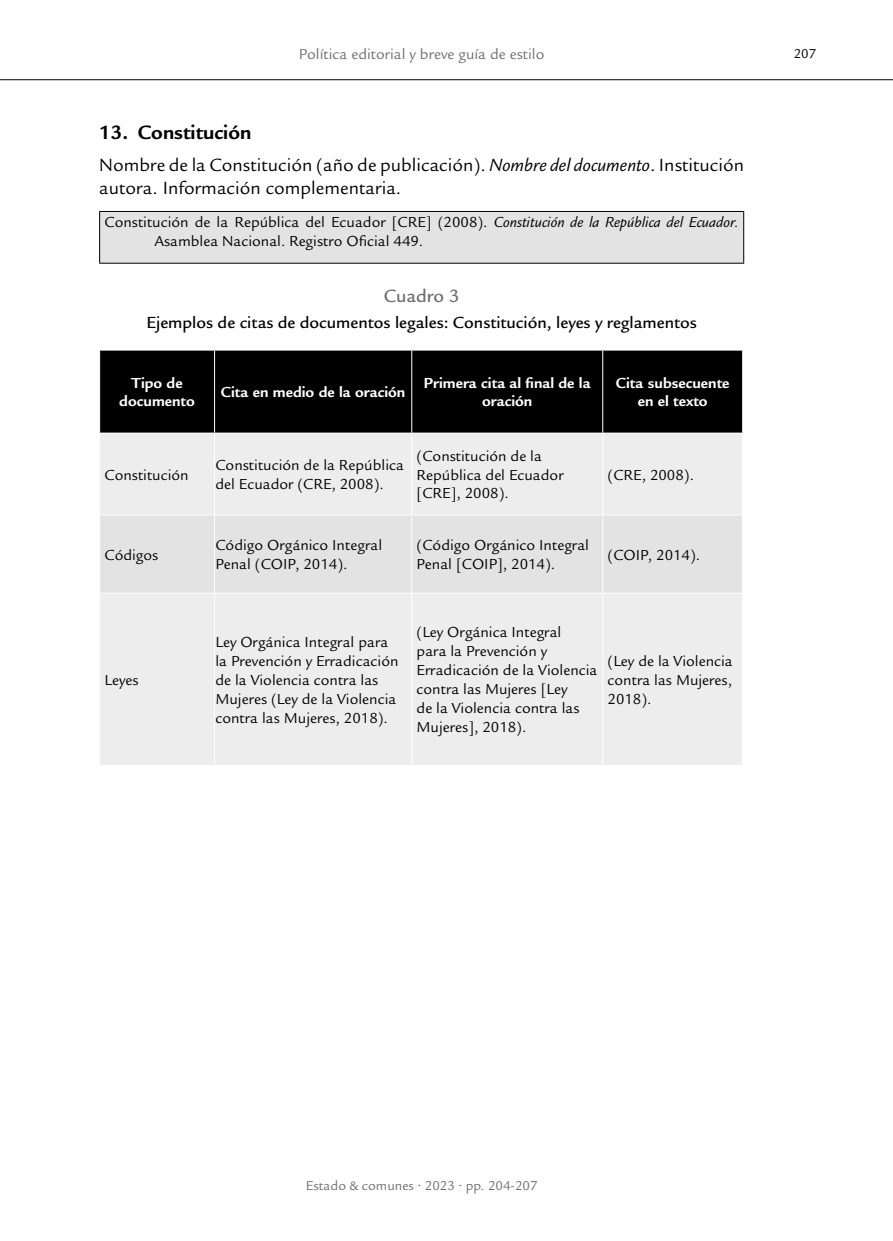
<style>
.page{position:relative;width:893px;height:1241px;background:#fff}
.page>*{position:absolute;margin:0;border:0;box-sizing:border-box;transform-origin:0 0}
.t1{font:700 21px "Legacy Sans Std";color:#000}
.t2{font:19.25px/22.8px "Legacy Sans Std";color:#000}
.t3{font:500 19.25px "Legacy Sans Std";color:#706f6f}
.t4{font:500 17.5px "Legacy Sans Std";color:#000}
.t5{font:15.75px/18.9px "Legacy Sans Std";color:#000}
.t6{font:700 15.75px/18.9px "Legacy Sans Std";color:#fff;text-align:center}
.t7{font:15.75px "Legacy Sans Std";color:#706f6f}
.t8{font:14px "Legacy Sans Std";color:#706f6f}
.t9{font:14px "Legacy Sans Std";color:#000}
.s1{font-style:italic}
</style>
<div class="page">
<hr style="left:0;top:79px;width:893px;height:1px;background:#000">
<div style="left:100px;top:211px;width:644px;height:52px;background:#e3e3e3"></div>
<hr style="left:99px;top:211px;width:645px;height:1px;background:#000">
<hr style="left:99px;top:212px;width:1px;height:51px;background:#000">
<hr style="left:743px;top:212px;width:1px;height:51px;background:#000">
<hr style="left:99px;top:263px;width:645px;height:1px;background:#000">
<div style="left:100px;top:350px;width:642px;height:82px;background:#000"></div>
<div style="left:100px;top:434px;width:642px;height:330px;background:#ededed"></div>
<div style="left:100px;top:515px;width:642px;height:77px;background:#e3e3e3"></div>
<hr style="left:214px;top:350px;width:1px;height:82px;background:#fff">
<hr style="left:411px;top:350px;width:1px;height:82px;background:#fff">
<hr style="left:602px;top:350px;width:1px;height:82px;background:#fff">
<hr style="left:214px;top:433px;width:1px;height:81px;background:#fff">
<hr style="left:411px;top:433px;width:1px;height:81px;background:#fff">
<hr style="left:602px;top:433px;width:1px;height:81px;background:#fff">
<hr style="left:99px;top:514px;width:116px;height:1px;background:#fff">
<hr style="left:215px;top:514px;width:197px;height:1px;background:#fff">
<hr style="left:214px;top:515px;width:1px;height:77px;background:#fff">
<hr style="left:412px;top:514px;width:191px;height:1px;background:#fff">
<hr style="left:411px;top:515px;width:1px;height:77px;background:#fff">
<hr style="left:603px;top:514px;width:140px;height:1px;background:#fff">
<hr style="left:602px;top:515px;width:1px;height:77px;background:#fff">
<hr style="left:99px;top:592px;width:116px;height:1px;background:#fff">
<hr style="left:215px;top:592px;width:197px;height:1px;background:#fff">
<hr style="left:214px;top:593px;width:1px;height:171px;background:#fff">
<hr style="left:412px;top:592px;width:191px;height:1px;background:#fff">
<hr style="left:411px;top:593px;width:1px;height:171px;background:#fff">
<hr style="left:603px;top:592px;width:140px;height:1px;background:#fff">
<hr style="left:602px;top:593px;width:1px;height:171px;background:#fff">
<p class="t7" style="left:299px;top:45px;width:247px">Política editorial y breve guía de estilo</p>
<h1 class="t1" style="left:99px;top:120px;width:154px">13. Constitución</h1>
<p class="t2" style="left:99px;top:154px;width:646px">Nombre de la Constitución (año de publicación). <span class="s1">Nombre del documento</span>. Institución autora. Información complementaria.</p>
<p class="t5" style="left:154px;top:213px;width:586px;text-indent:-50px">Constitución de la República del Ecuador [CRE] (2008). <span class="s1">Constitución de la República del Ecuador.<br></span>Asamblea Nacional. Registro Oficial 449.</p>
<p class="t3" style="left:384px;top:285px;width:77px">Cuadro 3</p>
<p class="t4" style="left:146px;top:312px;width:552px">Ejemplos de citas de documentos legales: Constitución, leyes y reglamentos</p>
<p class="t6" style="left:119px;top:373px;width:77px">Tipo de documento</p>
<p class="t6" style="left:221px;top:382px;width:186px">Cita en medio de la oración</p>
<p class="t6" style="left:424px;top:373px;width:168px">Primera cita al final de la oración</p>
<p class="t6" style="left:616px;top:373px;width:115px">Cita subsecuente en el texto</p>
<p class="t5" style="left:104px;top:465px;width:86px">Constitución</p>
<p class="t5" style="left:215px;top:455px;width:190px">Constitución de la República del Ecuador (CRE, 2008).</p>
<p class="t5" style="left:417px;top:446px;width:148px">(Constitución de la<br>República del Ecuador [CRE], 2008).</p>
<p class="t5" style="left:608px;top:465px;width:88px">(CRE, 2008).</p>
<p class="t5" style="left:104px;top:545px;width:55px">Códigos</p>
<p class="t5" style="left:215px;top:535px;width:168px">Código Orgánico Integral<br>Penal (COIP, 2014).</p>
<p class="t5" style="left:417px;top:535px;width:174px">(Código Orgánico Integral<br>Penal [COIP], 2014).</p>
<p class="t5" style="left:608px;top:545px;width:94px">(COIP, 2014).</p>
<p class="t5" style="left:104px;top:670px;width:36px">Leyes</p>
<p class="t5" style="left:215px;top:632px;width:185px">Ley Orgánica Integral para la Prevención y Erradicación de la Violencia contra las<br>Mujeres (Ley de la Violencia contra las Mujeres, 2018).</p>
<p class="t5" style="left:417px;top:623px;width:182px">(Ley Orgánica Integral<br>para la Prevención y<br>Erradicación de la Violencia contra las Mujeres [Ley<br>de la Violencia contra las<br>Mujeres], 2018).</p>
<p class="t5" style="left:608px;top:651px;width:127px;text-align:justify">(Ley de la Violencia contra las Mujeres, 2018).</p>
<p class="t9" style="left:794px;top:46px;width:24px">207</p>
<p class="t8" style="left:306px;top:1177px;width:233px">Estado &amp; comunes • 2023 • pp. 204-207</p>
</div>
